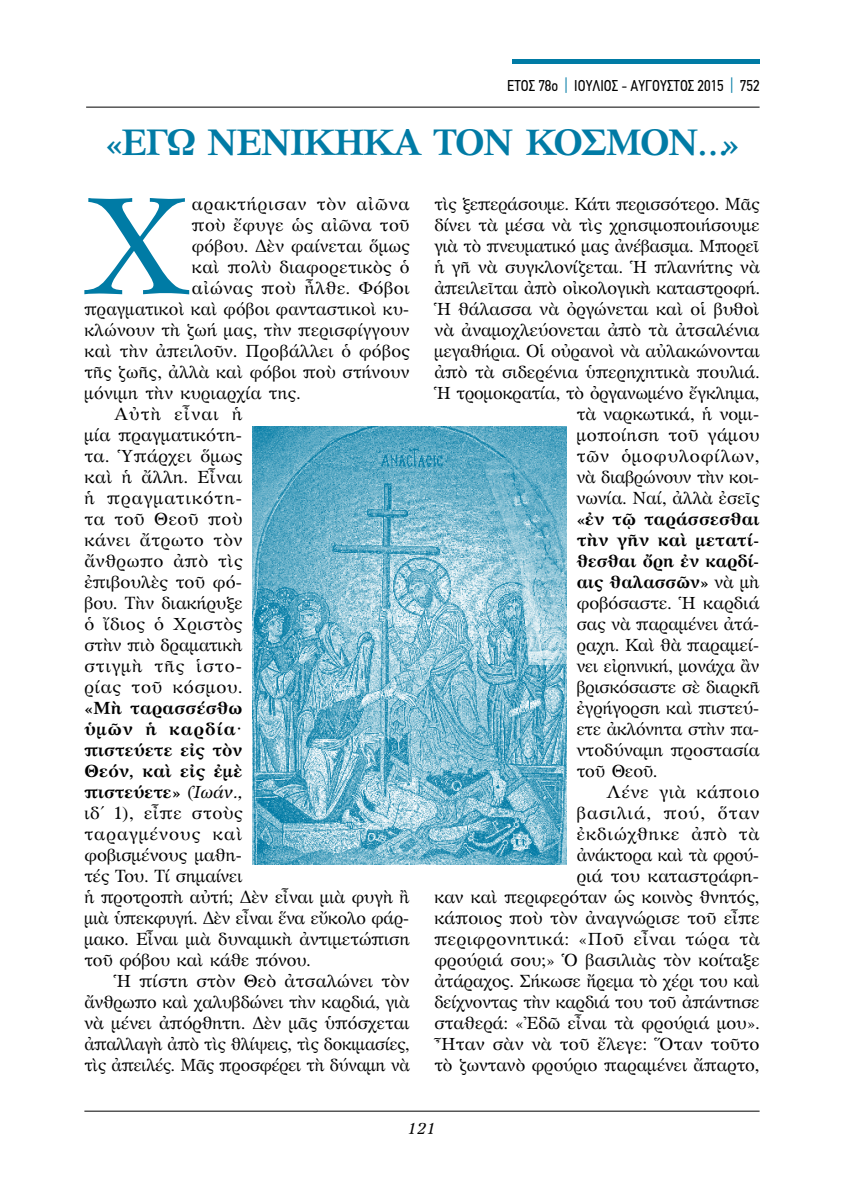
<style>
.page{position:relative;width:844px;height:1191px;background:#fff}
.page>*{position:absolute;margin:0;border:0;box-sizing:border-box;transform-origin:0 0}
.t1{font:138.95px "GFS Artemisia";color:#007ba5}
.t2{font:700 36.75px "GFS Artemisia";letter-spacing:-.05em;color:#007ba5}
.t3{font:17.5px/21px "GFS Artemisia";letter-spacing:.005em;color:#000;text-align:justify}
.t4{font:17.5px "GFS Artemisia";letter-spacing:.03em;color:#000}
.t5{font:17.5px "GFS Artemisia";letter-spacing:.025em;color:#000}
.t6{font:17.5px "GFS Artemisia";letter-spacing:.045em;color:#000}
.t7{font:17.5px "GFS Artemisia";letter-spacing:.06em;color:#000}
.t8{font:17.5px "GFS Artemisia";letter-spacing:.055em;color:#000}
.t9{font:17.5px "GFS Artemisia";letter-spacing:.04em;color:#000}
.t10{font:17.5px "GFS Artemisia";letter-spacing:.065em;color:#000}
.t11{font:15.75px "PF Din Text Condensed";color:#000}
.t12{font:italic 15.75px "GFS Artemisia";color:#000}
.s1{color:#007ba5}
.s2{font-weight:700}
.s3{font-style:italic}
</style>
<div class="page">
<hr style="left:86px;top:107px;width:673px;height:1px;background:#000">
<hr style="left:511px;top:60px;width:248px;height:4px;background:#007ba5">
<hr style="left:84px;top:1110px;width:675px;height:1px;background:#000">
<img style="left:252px;top:426px;width:314px;height:438px">
<p class="t11" style="left:507px;top:76px;width:254px">ΕΤΟΣ 78ο <span class="s1">|</span> ΙΟΥΛΙΟΣ - ΑΥΓΟΥΣΤΟΣ 2015 <span class="s1">|</span> 752</p>
<h2 class="t2" style="left:105px;top:112px;width:634px">«ΕΓΩ ΝΕΝΙΚΗΚΑ ΤΟΝ ΚΟΣΜΟΝ…»</h2>
<h1 class="t1" style="left:84px;top:143px;width:107px">Χ</h1>
<p class="t6" style="left:192px;top:191px;width:219px">αρακτήρισαν τὸν αἰῶνα</p>
<p class="t3" style="left:192px;top:214px;width:219px">ποὺ ἔφυγε ὡς αἰῶνα τοῦ</p>
<p class="t3" style="left:192px;top:235px;width:219px">φόβου. Δὲν φαίνεται ὅμως</p>
<p class="t3" style="left:192px;top:256px;width:219px">καὶ πολὺ διαφορετικὸς ὁ</p>
<p class="t4" style="left:192px;top:275px;width:219px">αἰώνας ποὺ ἦλθε. Φόβοι</p>
<p class="t3" style="left:84px;top:298px;width:326px">πραγματικοὶ καὶ φόβοι φανταστικοὶ κυ-</p>
<p class="t3" style="left:84px;top:319px;width:326px">κλώνουν τὴ ζωή μας, τὴν περισφίγγουν</p>
<p class="t3" style="left:84px;top:340px;width:327px">καὶ τὴν ἀπειλοῦν. Προβάλλει ὁ φόβος</p>
<p class="t3" style="left:84px;top:361px;width:326px">τῆς ζωῆς, ἀλλὰ καὶ φόβοι ποὺ στήνουν</p>
<p class="t3" style="left:84px;top:382px;width:218px">μόνιμη τὴν κυριαρχία της.</p>
<p class="t10" style="left:114px;top:401px;width:130px">Αὐτὴ εἶναι ἡ</p>
<p class="t3" style="left:84px;top:424px;width:159px">μία πραγματικότη-</p>
<p class="t3" style="left:84px;top:445px;width:159px">τα. Ὑπάρχει ὅμως</p>
<p class="t5" style="left:84px;top:464px;width:159px">καὶ ἡ ἄλλη. Εἶναι</p>
<p class="t7" style="left:84px;top:485px;width:159px">ἡ πραγματικότη-</p>
<p class="t4" style="left:84px;top:506px;width:159px">τα τοῦ Θεοῦ ποὺ</p>
<p class="t4" style="left:84px;top:527px;width:159px">κάνει ἄτρωτο τὸν</p>
<p class="t4" style="left:84px;top:548px;width:159px">ἄνθρωπο ἀπὸ τὶς</p>
<p class="t3" style="left:84px;top:571px;width:159px">ἐπιβουλὲς τοῦ φό-</p>
<p class="t3" style="left:84px;top:592px;width:159px">βου. Τὴν διακήρυξε</p>
<p class="t5" style="left:84px;top:611px;width:159px">ὁ ἴδιος ὁ Χριστὸς</p>
<p class="t3" style="left:84px;top:634px;width:159px">στὴν πιὸ δραματικὴ</p>
<p class="t8" style="left:84px;top:653px;width:159px">στιγμὴ τῆς ἱστο-</p>
<p class="t9" style="left:84px;top:674px;width:159px">ρίας τοῦ κόσμου.</p>
<p class="t3" style="left:84px;top:697px;width:327px;text-align:left"><span class="s2">«Μὴ ταρασσέσθω<br>ὑμῶν ἡ καρδία·<br>πιστεύετε εἰς τὸν<br>Θεόν, καὶ εἰς ἐμὲ<br>πιστεύετε»</span> (<span class="s3">Ἰωάν.,<br></span>ιδ΄ 1), εἶπε στοὺς<br>ταραγμένους καὶ<br>φοβισμένους μαθη-<br>τές Του. Τί σημαίνει<br>ἡ προτροπὴ αὐτή; Δὲν εἶναι μιὰ φυγὴ ἢ μιὰ ὑπεκφυγή. Δὲν εἶναι ἕνα εὔκολο φάρ&shy;μακο. Εἶναι μιὰ δυναμικὴ ἀντιμετώπιση τοῦ φόβου καὶ κάθε πόνου.</p>
<p class="t3" style="left:84px;top:970px;width:327px;text-indent:30px">Ἡ πίστη στὸν Θεὸ ἀτσαλώνει τὸν ἄνθρωπο καὶ χαλυβδώνει τὴν καρδιά, γιὰ νὰ μένει ἀπόρθητη. Δὲν μᾶς ὑπόσχεται ἀπαλλαγὴ ἀπὸ τὶς θλίψεις, τὶς δοκιμασίες, τὶς ἀπειλές. Μᾶς προσφέρει τὴ δύναμη νὰ</p>
<p class="t3" style="left:434px;top:193px;width:327px;text-align:right">τὶς ξεπεράσουμε. Κάτι περισσότερο. Μᾶς δίνει τὰ μέσα νὰ τὶς χρησιμοποιήσουμε γιὰ τὸ πνευματικό μας ἀνέβασμα. Μπορεῖ ἡ γῆ νὰ συγκλονίζεται. Ἡ πλανήτης νὰ ἀπειλεῖται ἀπὸ οἰκολογικὴ καταστροφή.<br>Ἡ θάλασσα νὰ ὀργώνεται καὶ οἱ βυθοὶ νὰ ἀναμοχλεύονεται ἀπὸ τὰ ἀτσαλένια μεγαθήρια. Οἱ οὐρανοὶ νὰ αὐλακώνονται ἀπὸ τὰ σιδερένια ὑπερηχητικὰ πουλιά.<br>Ἡ τρομοκρατία, τὸ ὀργανωμένο ἔγκλημα, τὰ ναρκωτικά, ἡ νομι-<br>μοποίηση τοῦ γάμου<br>τῶν ὁμοφυλοφίλων,<br>νὰ διαβρώνουν τὴν κοι-<br>νωνία. Ναί, ἀλλὰ ἐσεῖς</p>
<p class="t3" style="left:576px;top:508px;width:184px"><span class="s2">«ἐν τῷ ταράσσεσθαι τὴν γῆν καὶ μετατί&shy;θεσθαι ὄρη ἐν καρδί&shy;αις θαλασσῶν»</span> νὰ μὴ φοβόσαστε. Ἡ καρδιά σας νὰ παραμένει ἀτά&shy;ραχη. Καὶ θὰ παραμεί&shy;νει εἰρηνική, μονάχα ἂν βρισκόσαστε σὲ διαρκῆ ἐγρήγορση καὶ πιστεύ&shy;ετε ἀκλόνητα στὴν πα&shy;ντοδύναμη προστασία τοῦ Θεοῦ.</p>
<p class="t3" style="left:434px;top:781px;width:327px;text-align:right">Λένε γιὰ κάποιο<br>βασιλιά, πού, ὅταν<br>ἐκδιώχθηκε ἀπὸ τὰ<br>ἀνάκτορα καὶ τὰ φρού-<br>ριά του καταστράφη-<br>καν καὶ περιφερόταν ὡς κοινὸς θνητός, κάποιος ποὺ τὸν ἀναγνώρισε τοῦ εἶπε περιφρονητικά: «Ποῦ εἶναι τώρα τὰ φρούριά σου;» Ὁ βασιλιὰς τὸν κοίταξε ἀτάραχος. Σήκωσε ἤρεμα τὸ χέρι του καὶ δείχνοντας τὴν καρδιά του τοῦ ἀπάντησε σταθερά: «Ἐδῶ εἶναι τὰ φρούριά μου».<br>Ἦταν σὰν νὰ τοῦ ἔλεγε: Ὅταν τοῦτο τὸ ζωντανὸ φρούριο παραμένει ἄπαρτο,</p>
<p class="t12" style="left:408px;top:1116px;width:30px">121</p>
</div>
